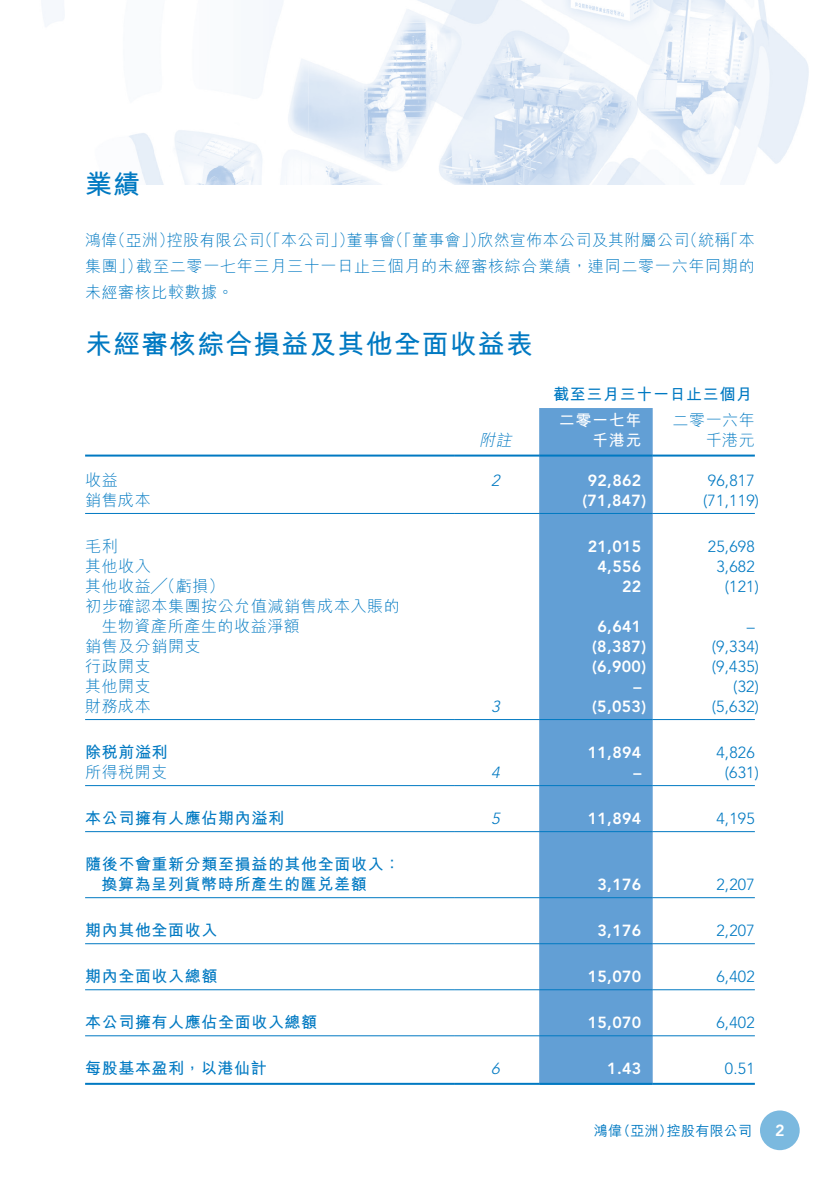
<style>
.page{position:relative;width:840px;height:1191px;background:#fff}
.page>*{position:absolute;margin:0;border:0;box-sizing:border-box;transform-origin:0 0}
._01_H1{font:700 27px "M Hei HK";letter-spacing:.04em;color:#0079c2}
._50_Table_txt{font:700 16px "M Hei HK";letter-spacing:.04em;color:#0079c2}
._50_Table_txt-2{font:300 16px "Avenir LT Std";letter-spacing:.015em;color:#0079c2}
._50_Table_txt-3{font:800 16px "Avenir LT Std";letter-spacing:.02em;color:#fff}
._00_txt{font:300 16px/26px "M Hei HK";letter-spacing:.045em;color:#0079c2}
._50_Table_txt-4{font:300 16px "M Hei HK";letter-spacing:.035em;color:#0079c2}
._00_txt-2{font:300 16px "M Hei HK";letter-spacing:.02em;color:#0079c2}
._50_Table_txt-5{font:700 16px "M Hei HK";letter-spacing:.04em;color:#fff}
._50_Table_txt-6{font:italic 300 16px "Avenir LT Std";color:#0079c2}
._50_Table_txt-7{font:italic 300 16px "M Hei HK";color:#0079c2}
.t1{font:500 14px "M Hei HK";letter-spacing:.02em;color:#0079c2}
</style>
<div class="page">
<div style="left:759px;top:1110px;width:40px;height:40px;background:#7bb9df;border-radius:50%"></div>
<img style="left:42px;top:0;width:767px;height:184px">
<div style="left:539px;top:408px;width:113px;height:674px;background:#629fd5"></div>
<hr style="left:85px;top:454px;width:369px;height:2px;background:#0079c2">
<hr style="left:454px;top:454px;width:85px;height:2px;background:#0079c2">
<hr style="left:539px;top:454px;width:113px;height:2px;background:#0079c2">
<hr style="left:652px;top:454px;width:102px;height:2px;background:#0079c2">
<hr style="left:85px;top:513px;width:369px;height:1px;background:#0079c2">
<hr style="left:454px;top:513px;width:85px;height:1px;background:#0079c2">
<hr style="left:539px;top:513px;width:113px;height:1px;background:#0079c2">
<hr style="left:652px;top:513px;width:102px;height:1px;background:#0079c2">
<hr style="left:85px;top:719px;width:369px;height:1px;background:#0079c2">
<hr style="left:454px;top:719px;width:85px;height:1px;background:#0079c2">
<hr style="left:539px;top:719px;width:113px;height:1px;background:#0079c2">
<hr style="left:652px;top:719px;width:102px;height:1px;background:#0079c2">
<hr style="left:85px;top:785px;width:369px;height:1px;background:#0079c2">
<hr style="left:454px;top:785px;width:85px;height:1px;background:#0079c2">
<hr style="left:539px;top:785px;width:113px;height:1px;background:#0079c2">
<hr style="left:652px;top:785px;width:102px;height:1px;background:#0079c2">
<hr style="left:85px;top:831px;width:369px;height:1px;background:#0079c2">
<hr style="left:454px;top:831px;width:85px;height:1px;background:#0079c2">
<hr style="left:539px;top:831px;width:113px;height:1px;background:#0079c2">
<hr style="left:652px;top:831px;width:102px;height:1px;background:#0079c2">
<hr style="left:85px;top:897px;width:369px;height:1px;background:#0079c2">
<hr style="left:454px;top:897px;width:85px;height:1px;background:#0079c2">
<hr style="left:539px;top:897px;width:113px;height:1px;background:#0079c2">
<hr style="left:652px;top:897px;width:102px;height:1px;background:#0079c2">
<hr style="left:85px;top:943px;width:369px;height:1px;background:#0079c2">
<hr style="left:454px;top:943px;width:85px;height:1px;background:#0079c2">
<hr style="left:539px;top:943px;width:113px;height:1px;background:#0079c2">
<hr style="left:652px;top:943px;width:102px;height:1px;background:#0079c2">
<hr style="left:85px;top:989px;width:369px;height:1px;background:#0079c2">
<hr style="left:454px;top:989px;width:85px;height:1px;background:#0079c2">
<hr style="left:539px;top:989px;width:113px;height:1px;background:#0079c2">
<hr style="left:652px;top:989px;width:102px;height:1px;background:#0079c2">
<hr style="left:85px;top:1035px;width:369px;height:1px;background:#0079c2">
<hr style="left:454px;top:1035px;width:85px;height:1px;background:#0079c2">
<hr style="left:539px;top:1035px;width:113px;height:1px;background:#0079c2">
<hr style="left:652px;top:1035px;width:102px;height:1px;background:#0079c2">
<hr style="left:85px;top:1082px;width:369px;height:2px;background:#0079c2">
<hr style="left:454px;top:1082px;width:85px;height:2px;background:#0079c2">
<hr style="left:539px;top:1082px;width:113px;height:2px;background:#0079c2">
<hr style="left:652px;top:1082px;width:102px;height:2px;background:#0079c2">
<p class="_01_H1" style="left:85px;top:165px;width:57px">業績</p>
<p class="_00_txt" style="left:110px;top:227px;width:66px">（亞洲）</p>
<p class="_00_txt" style="left:256px;top:227px;width:99px">（「本公司」）</p>
<p class="_00_txt" style="left:387px;top:227px;width:99px">（「董事會」）</p>
<p class="_00_txt" style="left:681px;top:227px;width:50px">（統稱</p>
<p class="_00_txt-2" style="left:477px;top:232px;width:213px">欣然宣佈本公司及其附屬公司</p>
<p class="_00_txt" style="left:346px;top:227px;width:50px">董事會</p>
<p class="_00_txt" style="left:85px;top:227px;width:34px">鴻偉</p>
<p class="_00_txt" style="left:167px;top:227px;width:99px">控股有限公司</p>
<p class="_00_txt" style="left:722px;top:227px;width:34px">「本</p>
<p class="_00_txt" style="left:85px;top:253px;width:150px">集團」）<br>未經審核比較數據。</p>
<p class="_01_H1" style="left:85px;top:325px;width:449px">未經審核綜合損益及其他全面收益表</p>
<p class="_00_txt" style="left:136px;top:253px;width:619px">截至二零一七年三月三十一日止三個月的未經審核綜合業績，連同二零一六年同期的</p>
<p class="_50_Table_txt" style="left:553px;top:383px;width:200px">截至三月三十一日止三個月</p>
<p class="_50_Table_txt-4" style="left:672px;top:412px;width:84px">二零一六年</p>
<p class="_50_Table_txt-5" style="left:558px;top:408px;width:84px">二零一七年</p>
<p class="_50_Table_txt-7" style="left:478px;top:432px;width:37px">附註</p>
<p class="_50_Table_txt-5" style="left:591px;top:428px;width:51px">千港元</p>
<p class="_50_Table_txt-4" style="left:705px;top:432px;width:51px">千港元</p>
<p class="_50_Table_txt-4" style="left:85px;top:472px;width:34px">收益</p>
<p class="_50_Table_txt-6" style="left:491px;top:471px;width:14px">2</p>
<p class="_50_Table_txt-3" style="left:587px;top:471px;width:55px">92,862</p>
<p class="_50_Table_txt-2" style="left:707px;top:471px;width:49px">96,817</p>
<p class="_50_Table_txt-4" style="left:85px;top:492px;width:67px">銷售成本</p>
<p class="_50_Table_txt-3" style="left:582px;top:491px;width:65px">)71,847(</p>
<p class="_50_Table_txt-2" style="left:702px;top:491px;width:57px">)71,119(</p>
<p class="_50_Table_txt-4" style="left:85px;top:538px;width:34px">毛利</p>
<p class="_50_Table_txt-3" style="left:587px;top:537px;width:55px">21,015</p>
<p class="_50_Table_txt-2" style="left:707px;top:537px;width:49px">25,698</p>
<p class="_50_Table_txt-4" style="left:85px;top:558px;width:67px">其他收入</p>
<p class="_50_Table_txt-3" style="left:597px;top:557px;width:45px">4,556</p>
<p class="_50_Table_txt-2" style="left:716px;top:557px;width:40px">3,682</p>
<p class="_50_Table_txt-4" style="left:85px;top:578px;width:141px">其他收益╱（虧損(</p>
<p class="_50_Table_txt-4" style="left:85px;top:598px;width:316px">初步確認本集團按公允值減銷售成本入賬的</p>
<p class="_50_Table_txt-3" style="left:621px;top:577px;width:21px">22</p>
<p class="_50_Table_txt-2" style="left:724px;top:577px;width:36px">)121(</p>
<p class="_50_Table_txt-4" style="left:101px;top:618px;width:200px">生物資產所產生的收益淨額</p>
<p class="_50_Table_txt-3" style="left:597px;top:617px;width:45px">6,641</p>
<p class="_50_Table_txt-2" style="left:746px;top:617px;width:9px">–</p>
<p class="_50_Table_txt-4" style="left:85px;top:638px;width:117px">銷售及分銷開支</p>
<p class="_50_Table_txt-3" style="left:592px;top:637px;width:55px">)8,387(</p>
<p class="_50_Table_txt-2" style="left:711px;top:637px;width:49px">)9,334(</p>
<p class="_50_Table_txt-4" style="left:85px;top:658px;width:67px">行政開支</p>
<p class="_50_Table_txt-3" style="left:592px;top:657px;width:55px">)6,900(</p>
<p class="_50_Table_txt-2" style="left:711px;top:657px;width:49px">)9,435(</p>
<p class="_50_Table_txt-4" style="left:85px;top:678px;width:67px">其他開支</p>
<p class="_50_Table_txt-3" style="left:633px;top:677px;width:9px">–</p>
<p class="_50_Table_txt-2" style="left:732px;top:677px;width:27px">)32(</p>
<p class="_50_Table_txt-4" style="left:85px;top:698px;width:67px">財務成本</p>
<p class="_50_Table_txt-6" style="left:491px;top:697px;width:14px">3</p>
<p class="_50_Table_txt-3" style="left:592px;top:697px;width:55px">)5,053(</p>
<p class="_50_Table_txt-2" style="left:711px;top:697px;width:49px">)5,632(</p>
<p class="_50_Table_txt" style="left:85px;top:740px;width:84px">除稅前溢利</p>
<p class="_50_Table_txt-3" style="left:587px;top:743px;width:55px">11,894</p>
<p class="_50_Table_txt-2" style="left:716px;top:743px;width:40px">4,826</p>
<p class="_50_Table_txt-4" style="left:85px;top:764px;width:84px">所得稅開支</p>
<p class="_50_Table_txt-6" style="left:491px;top:763px;width:14px">4</p>
<p class="_50_Table_txt-3" style="left:633px;top:763px;width:9px">–</p>
<p class="_50_Table_txt-2" style="left:724px;top:763px;width:36px">)631(</p>
<p class="_50_Table_txt" style="left:85px;top:806px;width:200px">本公司擁有人應佔期內溢利</p>
<p class="_50_Table_txt" style="left:85px;top:852px;width:316px">隨後不會重新分類至損益的其他全面收入：</p>
<p class="_50_Table_txt-6" style="left:491px;top:809px;width:14px">5</p>
<p class="_50_Table_txt-3" style="left:587px;top:809px;width:55px">11,894</p>
<p class="_50_Table_txt-2" style="left:716px;top:809px;width:40px">4,195</p>
<p class="_50_Table_txt" style="left:101px;top:872px;width:267px">換算為呈列貨幣時所產生的匯兌差額</p>
<p class="_50_Table_txt-3" style="left:597px;top:875px;width:45px">3,176</p>
<p class="_50_Table_txt-2" style="left:716px;top:875px;width:40px">2,207</p>
<p class="_50_Table_txt" style="left:85px;top:918px;width:134px">期內其他全面收入</p>
<p class="_50_Table_txt-3" style="left:597px;top:921px;width:45px">3,176</p>
<p class="_50_Table_txt-2" style="left:716px;top:921px;width:40px">2,207</p>
<p class="_50_Table_txt" style="left:85px;top:964px;width:134px">期內全面收入總額</p>
<p class="_50_Table_txt-3" style="left:587px;top:967px;width:55px">15,070</p>
<p class="_50_Table_txt-2" style="left:716px;top:967px;width:40px">6,402</p>
<p class="_50_Table_txt" style="left:85px;top:1010px;width:233px">本公司擁有人應佔全面收入總額</p>
<p class="_50_Table_txt-3" style="left:587px;top:1013px;width:55px">15,070</p>
<p class="_50_Table_txt-2" style="left:716px;top:1013px;width:40px">6,402</p>
<p class="_50_Table_txt" style="left:85px;top:1056px;width:183px">每股基本盈利，以港仙計</p>
<p class="_50_Table_txt-6" style="left:491px;top:1059px;width:14px">6</p>
<p class="_50_Table_txt-3" style="left:607px;top:1059px;width:36px">1.43</p>
<p class="_50_Table_txt-2" style="left:724px;top:1059px;width:31px">0.51</p>
<p class="t1" style="left:593px;top:1120px;width:30px">鴻偉</p>
<p class="t1" style="left:666px;top:1120px;width:87px">控股有限公司</p>
<p class="t1" style="left:616px;top:1120px;width:58px">（亞洲）</p>
<p class="_50_Table_txt-3" style="left:774px;top:1120px;width:11px">2</p>
</div>
